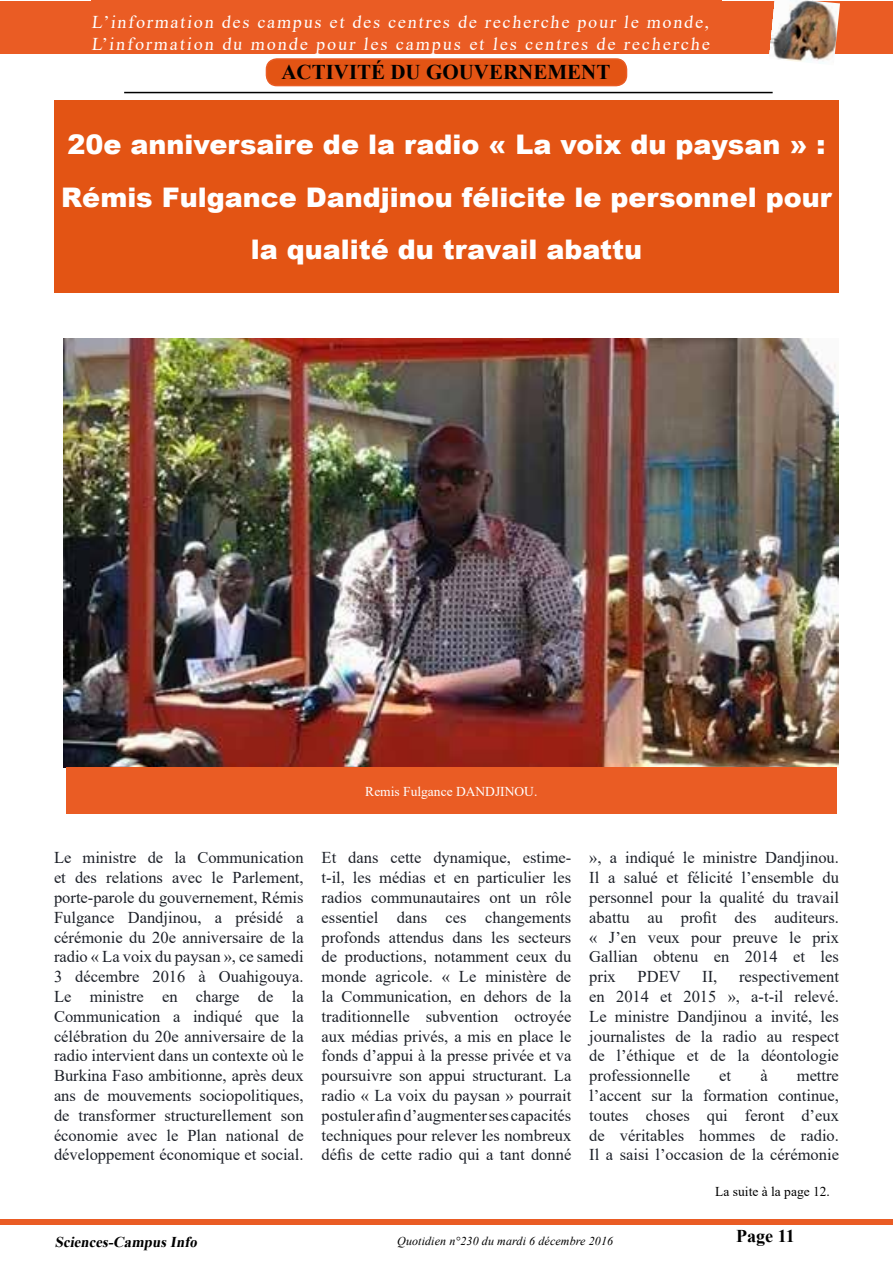
<style>
.page{position:relative;width:893px;height:1263px;background:#fff}
.page>*{position:absolute;margin:0;border:0;box-sizing:border-box;transform-origin:0 0}
.t1{font:900 27px/52.5px "Arial";color:#fff;text-align:center}
.t2{font:700 21px "Times New Roman";color:#000}
.t3{font:18px/21.6px "Times New Roman";letter-spacing:.105em;color:#fff}
.t4{font:700 18px "Times New Roman";color:#000}
.t5{font:16.5px/19.8px "Times New Roman";color:#1d2129;text-align:justify}
.t6{font:italic 700 15px "Times New Roman";color:#000}
.t7{font:13.5px "Times New Roman";color:#fff}
.t8{font:13.5px "Times New Roman";color:#000}
.t9{font:italic 12px "Times New Roman";letter-spacing:.01em;color:#000}
</style>
<div class="page">
<div style="left:0;top:1219px;width:893px;height:6px;background:#ea5c24"></div>
<hr style="left:124px;top:92px;width:649px;height:1px;background:#000">
<div style="left:0;top:1px;width:893px;height:53px;background:#ea5c24"></div>
<div style="left:91px;top:0;width:631px;height:50px;background:#ea5c24"></div>
<img style="left:769px;top:0;width:71px;height:64px">
<div style="left:266px;top:59px;width:360px;height:27px;background:#e35414;border-radius:10px"></div>
<div style="left:266px;top:58px;width:361px;height:28px;border:2px solid #ea5c24;border-radius:10px"></div>
<div style="left:54px;top:101px;width:785px;height:192px;background:#e35414"></div>
<img style="left:64px;top:339px;width:775px;height:428px">
<div style="left:66px;top:767px;width:771px;height:47px;background:#ea5c24"></div>
<p class="t3" style="left:91px;top:11px;width:622px">L’information des campus et des centres de recherche pour le monde,<br>L’information du monde pour les campus et les centres de recherche</p>
<p class="t2" style="left:281px;top:57px;width:331px">ACTIVITÉ DU GOUVERNEMENT</p>
<h1 class="t1" style="left:61px;top:117px;width:772px">20e anniversaire de la radio « La voix du paysan » :<br>Rémis Fulgance Dandjinou félicite le personnel pour la qualité du travail abattu</h1>
<p class="t7" style="left:365px;top:782px;width:174px">Remis Fulgance DANDJINOU.</p>
<p class="t5" style="left:54px;top:847px;width:251px">Le ministre de la Communication et des relations avec le Parlement, porte-parole du gouvernement, Rémis Fulgance Dandjinou, a présidé a cérémonie du 20e anniversaire de la radio « La voix du paysan », ce samedi 3 décembre 2016 à Ouahigouya.<br>Le ministre en charge de la Communication a indiqué que la célébration du 20e anniversaire de la radio intervient dans un contexte où le Burkina Faso ambitionne, après deux ans de mouvements sociopolitiques, de transformer structurellement son économie avec le Plan national de développement économique et social.</p>
<p class="t5" style="left:322px;top:847px;width:251px">Et dans cette dynamique, estime&shy;t-il, les médias et en particulier les radios communautaires ont un rôle essentiel dans ces changements profonds attendus dans les secteurs de productions, notamment ceux du monde agricole. « Le ministère de la Communication, en dehors de la traditionnelle subvention octroyée aux médias privés, a mis en place le fonds d’appui à la presse privée et va poursuivre son appui structurant. La radio « La voix du paysan » pourrait postuler afin d’augmenter ses capacités techniques pour relever les nombreux défis de cette radio qui a tant donné</p>
<p class="t5" style="left:589px;top:847px;width:251px">», a indiqué le ministre Dandjinou.<br>Il a salué et félicité l’ensemble du personnel pour la qualité du travail abattu au profit des auditeurs. « J’en veux pour preuve le prix Gallian obtenu en 2014 et les prix</p>
<p class="t5" style="left:589px;top:966px;width:251px;text-indent:150px">respectivement en 2014 et 2015 », a-t-il relevé.<br>Le ministre Dandjinou a invité, les journalistes de la radio au respect de l’éthique et de la déontologie professionnelle</p>
<p class="t5" style="left:638px;top:966px;width:45px">PDEV</p>
<p class="t5" style="left:702px;top:966px;width:17px">II,</p>
<p class="t5" style="left:719px;top:1065px;width:13px">et</p>
<p class="t5" style="left:760px;top:1065px;width:9px">à</p>
<p class="t5" style="left:589px;top:1065px;width:251px;text-indent:207px">mettre l’accent sur la formation continue, toutes choses qui feront d’eux de véritables hommes de radio.<br>Il a saisi l’occasion de la cérémonie</p>
<p class="t8" style="left:715px;top:1182px;width:116px">La suite à la page 12.</p>
<p class="t6" style="left:55px;top:1231px;width:147px">Sciences-CampusInfo</p>
<p class="t9" style="left:397px;top:1232px;width:217px">Quotidien n°230 du mardi 6 décembre 2016</p>
<p class="t4" style="left:736px;top:1223px;width:60px">Page 11</p>
</div>
